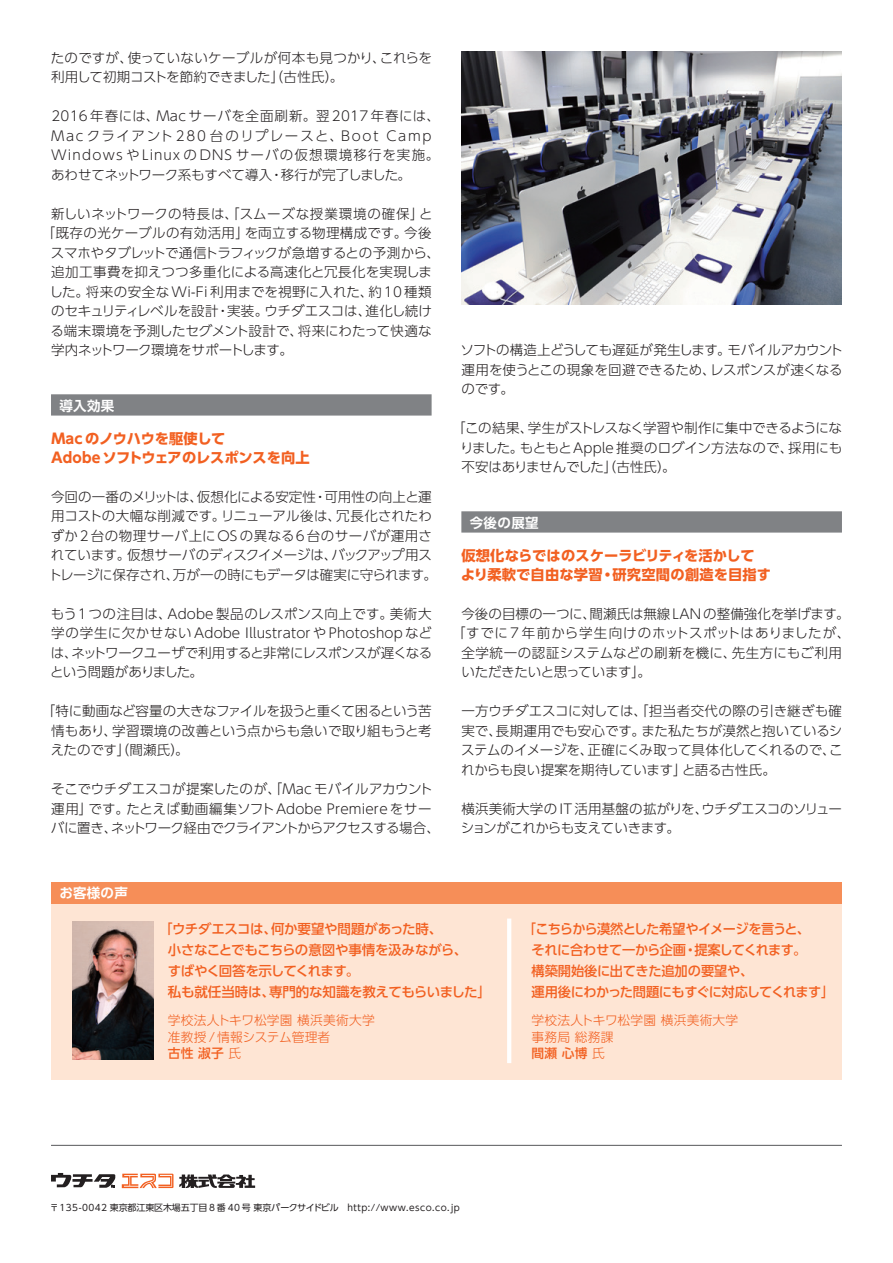
<style>
.page{position:relative;width:893px;height:1263px;background:#fff}
.page>*{position:absolute;margin:0;border:0;box-sizing:border-box;transform-origin:0 0}
.t1{font:700 14.25px/19.5px "UD Shin Go Pro";color:#f26021}
.t2{font:300 13.5px/19.5px "UD Shin Go Pro";letter-spacing:.005em;color:#231f20;text-align:justify}
.t3{font:500 13.5px/21px "UD Shin Go Pro";letter-spacing:-.025em;color:#f26021}
.t4{font:300 13.5px/19.5px "UD Shin Go Pro";letter-spacing:.07em;color:#231f20}
.t5{font:300 13.5px "UD Shin Go Pro";letter-spacing:.025em;color:#231f20}
.t6{font:300 13.5px "UD Shin Go Pro";letter-spacing:-.02em;color:#231f20}
.t7{font:300 13.5px "UD Shin Go Pro";letter-spacing:.05em;color:#231f20}
.t8{font:300 13.5px "UD Shin Go Pro";letter-spacing:.03em;color:#231f20}
.t9{font:300 13.5px "UD Shin Go Pro";letter-spacing:.045em;color:#231f20}
.t10{font:300 13.5px "UD Shin Go Pro";letter-spacing:-.03em;color:#231f20}
.t11{font:300 13.5px "UD Shin Go Pro";letter-spacing:-.025em;color:#231f20}
.t12{font:700 13.5px "UD Shin Go Pro De";letter-spacing:.02em;color:#fff}
.t13{font:300 12.75px/16.5px "UD Shin Go Pro";letter-spacing:.015em;color:#f26021}
.t14{font:9px "UD Shin Go Pro";letter-spacing:-.015em;color:#231f20}
.s1{font-weight:500}
</style>
<div class="page">
<div style="left:51px;top:394px;width:381px;height:22px;background:#808285"></div>
<svg style="left:51px;top:1173px;width:64px;height:15px"></svg>
<svg style="left:179px;top:1174px;width:76px;height:14px"></svg>
<svg style="left:122px;top:1174px;width:51px;height:14px"></svg>
<hr style="left:51px;top:1145px;width:791px;height:1px;background:#57585a">
<div style="left:461px;top:511px;width:381px;height:22px;background:#808285"></div>
<img style="left:461px;top:51px;width:381px;height:253px">
<div style="left:51px;top:883px;width:791px;height:197px;background:#fee5d4"></div>
<div style="left:51px;top:883px;width:791px;height:21px;background:#f68e58"></div>
<img style="left:72px;top:922px;width:81px;height:138px">
<hr style="left:507px;top:918px;width:4px;height:145px;background:#fff">
<p class="t2" style="left:51px;top:48px;width:383px">たのですが、使っていないケーブルが何本も見つかり、これらを利用して初期コストを節約できました」（古性氏）。</p>
<p class="t4" style="left:51px;top:106px;width:390px">2016 年春には、Mac サーバを全面刷新。翌 2017 年春には、Mac クライアント280 台のリプレースと、Boot Camp Windows やLinux の DNS サーバの仮想環境移行を実施。あわせてネットワーク系もすべて導入・移行が完了しました。</p>
<p class="t7" style="left:51px;top:203px;width:383px">新しいネットワークの特長は、「スムーズな授業環境の確保」と</p>
<p class="t8" style="left:42px;top:222px;width:391px">「既存の光ケーブルの有効活用」を両立する物理構成です。今後</p>
<p class="t6" style="left:51px;top:242px;width:391px">スマホやタブレットで通信トラフィックが急増するとの予測から、</p>
<p class="t2" style="left:51px;top:262px;width:383px">追加工事費を抑えつつ多重化による高速化と冗長化を実現しま</p>
<p class="t5" style="left:49px;top:281px;width:384px">した。将来の安全な Wi-Fi 利用までを視野に入れた、約10種類</p>
<p class="t2" style="left:51px;top:301px;width:382px">のセキュリティレベルを設計・実装。ウチダエスコは、進化し続け</p>
<p class="t2" style="left:51px;top:320px;width:383px">る端末環境を予測したセグメント設計で、将来にわたって快適な</p>
<p class="t10" style="left:51px;top:339px;width:243px">学内ネットワーク環境をサポートします。</p>
<p class="t12" style="left:60px;top:394px;width:56px">導入効果</p>
<p class="t1" style="left:51px;top:428px;width:260px">Mac のノウハウを駆使して<br>Adobeソフトウェアのレスポンスを向上</p>
<p class="t2" style="left:49px;top:486px;width:390px;text-align:left">今回の一番のメリットは、仮想化による安定性・可用性の向上と運用コストの大幅な削減です。リニューアル後は、冗長化されたわずか2台の物理サーバ上にOS の異なる6台のサーバが運用されています。仮想サーバのディスクイメージは、バックアップ用ストレージに保存され、万が一の時にもデータは確実に守られます。</p>
<p class="t2" style="left:50px;top:603px;width:384px">もう1つの注目は、Adobe 製品のレスポンス向上です。美術大学の学生に欠かせない Adobe Illustratorや Photoshop などは、ネットワークユーザで利用すると非常にレスポンスが遅くなるという問題がありました。</p>
<p class="t2" style="left:51px;top:701px;width:382px;text-indent:-9px">「特に動画など容量の大きなファイルを扱うと重くて困るという苦情もあり、学習環境の改善という点からも急いで取り組もうと考えたのです」（間瀬氏）。</p>
<p class="t2" style="left:51px;top:779px;width:391px;text-align:left">そこでウチダエスコが提案したのが、「Mac モバイルアカウント運用」です。たとえば動画編集ソフトAdobe Premiereをサーバに置き、ネットワーク経由でクライアントからアクセスする場合、</p>
<p class="t12" style="left:59px;top:882px;width:70px">お客様の声</p>
<p class="t2" style="left:460px;top:340px;width:384px">ソフトの構造上どうしても遅延が発生します。モバイルアカウント運用を使うとこの現象を回避できるため、レスポンスが速くなるのです。</p>
<p class="t2" style="left:460px;top:418px;width:384px;text-indent:-8px">「この結果、学生がストレスなく学習や制作に集中できるようになりました。もともとApple 推奨のログイン方法なので、採用にも不安はありませんでした」（古性氏）。</p>
<p class="t12" style="left:470px;top:511px;width:70px">今後の展望</p>
<p class="t1" style="left:461px;top:545px;width:312px">仮想化ならではのスケーラビリティを活かしてより柔軟で自由な学習・研究空間の創造を目指す</p>
<p class="t2" style="left:461px;top:603px;width:390px">今後の目標の一つに、間瀬氏は無線LANの整備強化を挙げます。</p>
<p class="t9" style="left:452px;top:622px;width:400px">「すでに7 年前から学生向けのホットスポットはありましたが、</p>
<p class="t2" style="left:461px;top:642px;width:382px">全学統一の認証システムなどの刷新を機に、先生方にもご利用</p>
<p class="t11" style="left:461px;top:661px;width:191px">いただきたいと思っています」。</p>
<p class="t2" style="left:461px;top:701px;width:383px">一方ウチダエスコに対しては、「担当者交代の際の引き継ぎも確実で、長期運用でも安心です。また私たちが漠然と抱いているシステムのイメージを、正確にくみ取って具体化してくれるので、これからも良い提案を期待しています」と語る古性氏。</p>
<p class="t2" style="left:461px;top:798px;width:383px">横浜美術大学のIT活用基盤の拡がりを、ウチダエスコのソリューションがこれからも支えていきます。</p>
<p class="t3" style="left:168px;top:917px;width:325px;text-indent:-9px">「ウチダエスコは、何か要望や問題があった時、<br>小さなことでもこちらの意図や事情を汲みながら、<br>すばやく回答を示してくれます。<br>私も就任当時は、専門的な知識を教えてもらいました」</p>
<p class="t13" style="left:168px;top:1012px;width:208px">学校法人トキワ松学園 横浜美術大学准教授/情報システム管理者<br><span class="s1">古性 淑子</span> 氏</p>
<p class="t3" style="left:531px;top:917px;width:304px;text-indent:-9px">「こちらから漠然とした希望やイメージを言うと、<br>それに合わせて一から企画・提案してくれます。<br>構築開始後に出てきた追加の要望や、<br>運用後にわかった問題にもすぐに対応してくれます」</p>
<p class="t13" style="left:531px;top:1012px;width:208px">学校法人トキワ松学園 横浜美術大学事務局 総務課<br><span class="s1">間瀬 心博</span> 氏</p>
<p class="t14" style="left:50px;top:1200px;width:412px">〒135-0042 東京都江東区木場五丁目 8 番 40 号 東京パークサイドビル　http://www.esco.co.jp</p>
</div>
